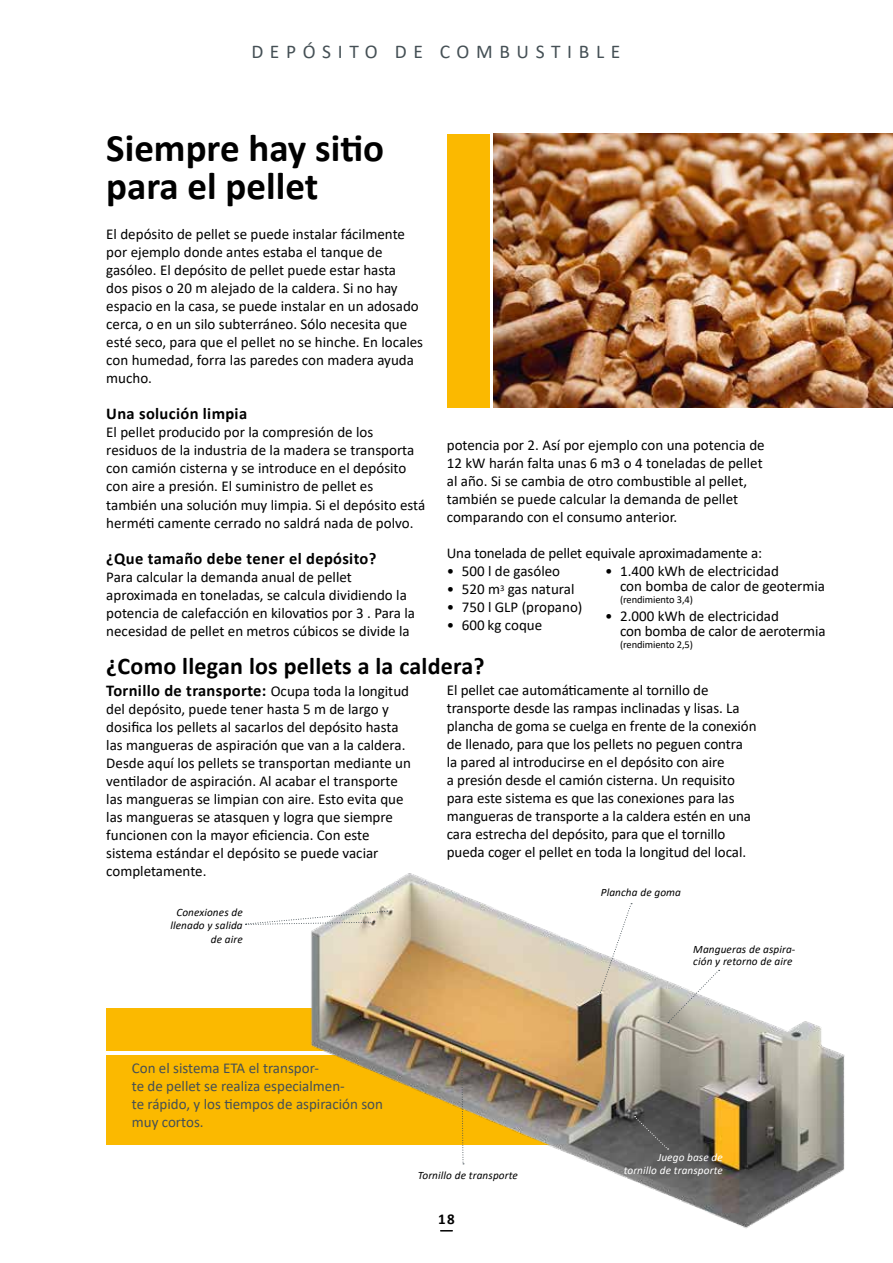
<style>
.page{position:relative;width:893px;height:1263px;background:#fff}
.page>*{position:absolute;margin:0;border:0;box-sizing:border-box;transform-origin:0 0}
.t1{font:700 39px/37.5px "Calibri";color:#000}
.t2{font:700 24px "Calibri";letter-spacing:.01em;color:#000}
.t3{font:19.5px "Calibri";letter-spacing:.34em;color:#455055}
.t4{font:700 16.5px "Calibri";letter-spacing:.02em;color:#000}
.t5{font:15px/18px "Calibri";color:#000}
.t6{font:15px/18px "Calibri";color:#455055}
.t7{font:700 15px "Calibri";color:#000}
.t8{font:italic 11.25px/13.5px "Calibri";letter-spacing:.01em;color:#000;text-align:right}
.t9{font:italic 11.25px/13.5px "Calibri";letter-spacing:.01em;color:#fff;text-align:right}
.t10{font:10.5px "Calibri";letter-spacing:-.01em;color:#000}
.s1{font-weight:400;font-size:15px}
</style>
<div class="page">
<div style="left:106px;top:1055px;width:461px;height:90px;background:#fbb900"></div>
<div style="left:106px;top:1009px;width:461px;height:42px;background:#fbb900"></div>
<img style="left:293px;top:873px;width:552px;height:359px">
<svg style="left:635px;top:1116px;width:34px;height:33px"></svg>
<svg style="left:461px;top:1044px;width:3px;height:120px"></svg>
<svg style="left:597px;top:903px;width:35px;height:99px"></svg>
<svg style="left:668px;top:970px;width:52px;height:53px"></svg>
<svg style="left:245px;top:910px;width:143px;height:15px"></svg>
<img style="left:494px;top:134px;width:399px;height:274px">
<div style="left:447px;top:134px;width:42px;height:274px;background:#fbb900"></div>
<h3 class="t3" style="left:251px;top:38px;width:370px">DEPÓSITO DE COMBUSTIBLE</h3>
<h1 class="t1" style="left:106px;top:129px;width:279px">Siempre hay sitio para el pellet</h1>
<p class="t5" style="left:106px;top:225px;width:318px">El depósito de pellet se puede instalar fácilmente por ejemplo donde antes estaba el tanque de gasóleo. El depósito de pellet puede estar hasta<br>dos pisos o 20 m alejado de la caldera. Si no hay espacio en la casa, se puede instalar en un adosado cerca, o en un silo subterráneo. Sólo necesita que esté seco, para que el pellet no se hinche. En locales con humedad, forra las paredes con madera ayuda mucho.</p>
<p class="t4" style="left:106px;top:402px;width:142px">Una solución limpia</p>
<p class="t5" style="left:106px;top:423px;width:320px">El pellet producido por la compresión de los residuos de la industria de la madera se transporta con camión cisterna y se introduce en el depósito con aire a presión. El suministro de pellet es también una solución muy limpia. Si el depósito está herméti camente cerrado no saldrá nada de polvo.</p>
<p class="t4" style="left:106px;top:546px;width:272px">¿Que tamaño debe tener el depósito?</p>
<p class="t5" style="left:106px;top:567px;width:310px">Para calcular la demanda anual de pellet aproximada en toneladas, se calcula dividiendo la potencia de calefacción en kilovatios por 3 . Para la necesidad de pellet en metros cúbicos se divide la</p>
<p class="t5" style="left:447px;top:436px;width:319px">potencia por 2. Así por ejemplo con una potencia de 12 kW harán falta unas 6 m3 o 4 toneladas de pellet al año. Si se cambia de otro combustible al pellet, también se puede calcular la demanda de pellet comparando con el consumo anterior.</p>
<p class="t5" style="left:447px;top:544px;width:317px">Una tonelada de pellet equivale aproximadamente a:</p>
<p class="t5" style="left:447px;top:562px;width:115px">• 500 l de gasóleo</p>
<p class="t5" style="left:447px;top:580px;width:129px">• 520 m<sup>3</sup> gas natural</p>
<p class="t5" style="left:447px;top:598px;width:137px">• 750 l GLP (propano)</p>
<p class="t5" style="left:447px;top:616px;width:97px">• 600 kg coque</p>
<p class="t5" style="left:620px;top:563px;width:206px;line-height:15px;text-indent:-15px">• 1.400 kWh de electricidad<br>con bomba de calor de geotermia</p>
<p class="t10" style="left:620px;top:593px;width:74px">(rendimiento 3,4)</p>
<p class="t5" style="left:620px;top:608px;width:207px;line-height:15px;text-indent:-15px">• 2.000 kWh de electricidad<br>con bomba de calor de aerotermia</p>
<p class="t10" style="left:620px;top:638px;width:74px">(rendimiento 2,5)</p>
<h2 class="t2" style="left:106px;top:649px;width:380px">¿Como llegan los pellets a la caldera?</h2>
<p class="t4" style="left:106px;top:679px;width:304px">Tornillo de transporte: <span class="s1">Ocupa toda la longitud</span></p>
<p class="t5" style="left:106px;top:700px;width:306px">del depósito, puede tener hasta 5 m de largo y dosifica los pellets al sacarlos del depósito hasta las mangueras de aspiración que van a la caldera.<br>Desde aquí los pellets se transportan mediante un ventilador de aspiración. Al acabar el transporte las mangueras se limpian con aire. Esto evita que las mangueras se atasquen y logra que siempre funcionen con la mayor eficiencia. Con este sistema estándar el depósito se puede vaciar completamente.</p>
<p class="t8" style="left:170px;top:904px;width:74px">Conexiones de llenado y salida de aire</p>
<p class="t5" style="left:447px;top:681px;width:311px">El pellet cae automáticamente al tornillo de transporte desde las rampas inclinadas y lisas. La plancha de goma se cuelga en frente de la conexión de llenado, para que los pellets no peguen contra la pared al introducirse en el depósito con aire<br>a presión desde el camión cisterna. Un requisito para este sistema es que las conexiones para las mangueras de transporte a la caldera estén en una cara estrecha del depósito, para que el tornillo pueda coger el pellet en toda la longitud del local.</p>
<p class="t8" style="left:601px;top:885px;width:82px">Plancha de goma</p>
<p class="t6" style="left:132px;top:1058px;width:253px">Con el sistema ETA el transpor-<br>te de pellet se realiza especialmen-<br>te rápido, y los tiempos de aspiración son muy cortos.</p>
<p class="t8" style="left:418px;top:1167px;width:102px">Tornillo de transporte</p>
<p class="t7" style="left:438px;top:1208px;width:18px">18</p>
<p class="t8" style="left:693px;top:942px;width:104px;line-height:12px;text-align:left">Mangueras de aspira&shy;ción y retorno de aire</p>
<p class="t9" style="left:624px;top:1150px;width:101px">Juego base de tornillo de transporte</p>
</div>
